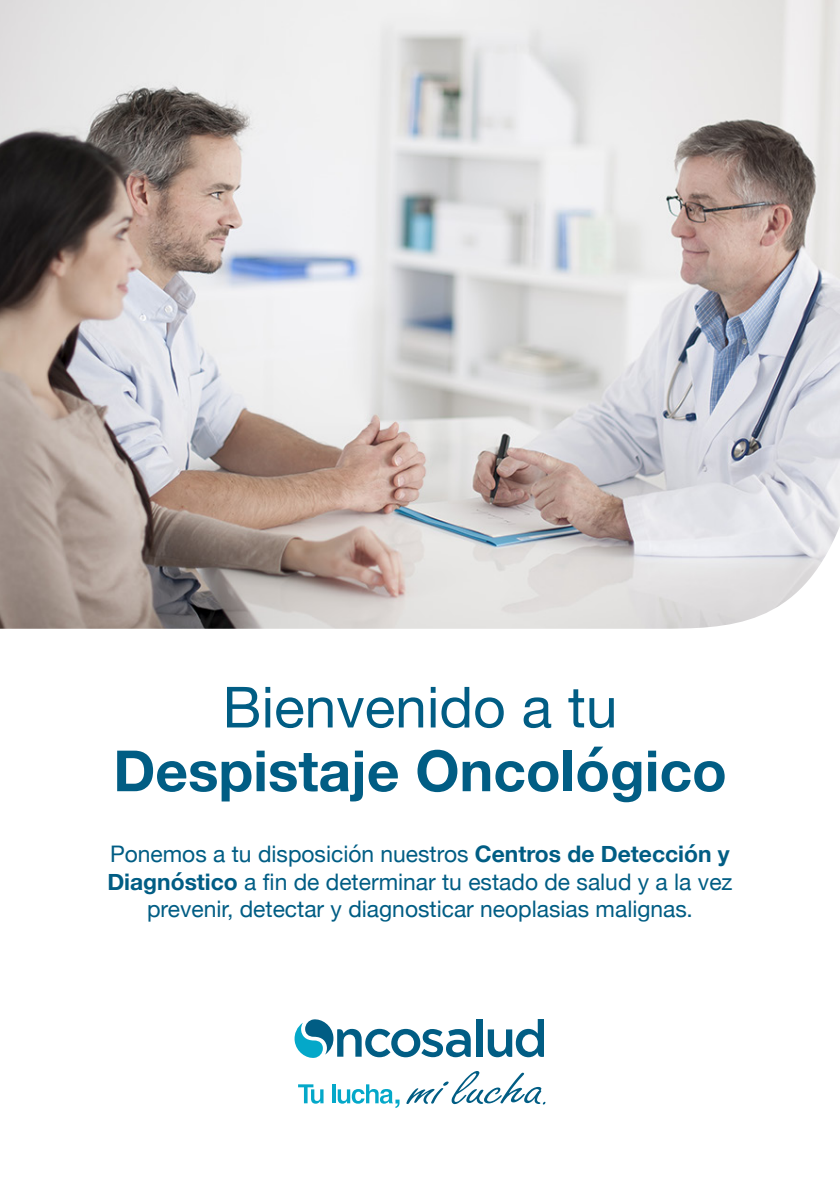
<style>
.page{position:relative;width:840px;height:1191px;background:#fff}
.page>*{position:absolute;margin:0;border:0;box-sizing:border-box;transform-origin:0 0}
.t1{font:700 56.8px "Helvetica Neue";color:#015d84}
.t2{font:56.8px "Helvetica Neue";color:#015d84}
.t3{font:22.8px/27.4px "Helvetica Neue";color:#015d84;text-align:center}
.s1{font-weight:700}
</style>
<div class="page">
<div style="left:476px;top:1019px;width:6px;height:37px;background:#015d84"></div>
<svg style="left:487px;top:1019px;width:56px;height:39px"></svg>
<svg style="left:294px;top:1019px;width:176px;height:39px"></svg>
<svg style="left:406px;top:1071px;width:139px;height:33px"></svg>
<svg style="left:298px;top:1084px;width:25px;height:19px"></svg>
<hr style="left:332px;top:1084px;width:3px;height:19px;background:#04a8c9">
<svg style="left:337px;top:1084px;width:62px;height:24px"></svg>
<img style="left:0;top:0;width:839px;height:629px">
<h1 class="t2" style="left:222px;top:666px;width:396px">Bienvenido a tu</h1>
<h1 class="t1" style="left:113px;top:726px;width:614px">Despistaje Oncológico</h1>
<p class="t3" style="left:107px;top:841px;width:626px">Ponemos a tu disposición nuestros <span class="s1">Centros de Detección y<br>Diagnóstico</span> a fin de determinar tu estado de salud y a la vez prevenir, detectar y diagnosticar neoplasias malignas.</p>
</div>
